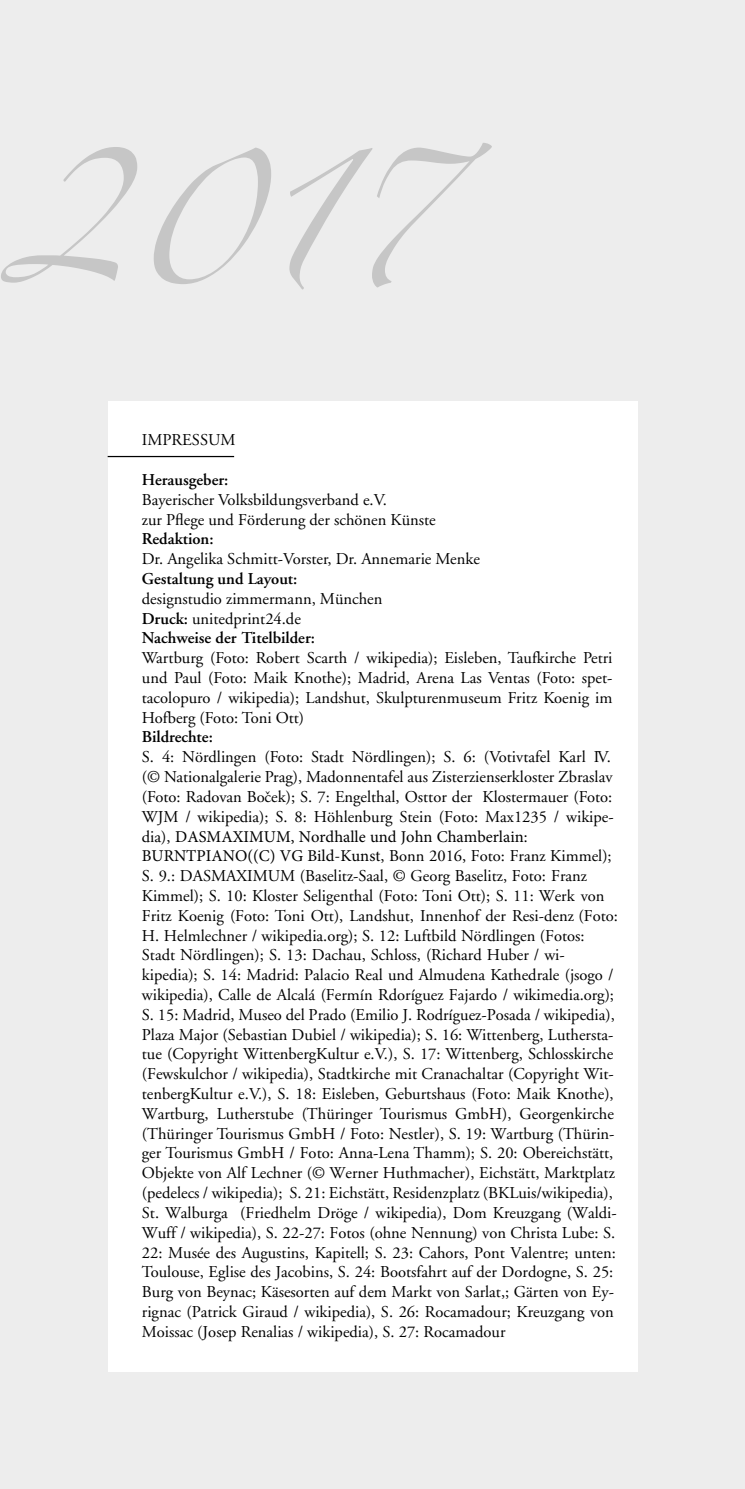
<style>
.page{position:relative;width:745px;height:1489px;background:#fff}
.page>*{position:absolute;margin:0;border:0;box-sizing:border-box;transform-origin:0 0}
.t1{font:120px "Zapfino";color:#c6c6c6}
.t2{font:16.5px/19.8px "Adobe Garamond";color:#000}
.t3{font:600 16.5px "Adobe Garamond";color:#000}
.t4{font:16.5px "Minion Pro";color:#000}
.s1{font-weight:600}
.s2{font-family:"Adobe Garamond"}
.s3{font-family:"Minion Pro"}
</style>
<div class="page">
<div style="left:0;top:0;width:744px;height:1488px;background:#ededed"></div>
<div style="left:108px;top:401px;width:529px;height:970px;background:#fff"></div>
<hr style="left:108px;top:456px;width:126px;height:1px;background:#000">
<h1 class="t1" style="left:0;top:169px;width:442px">2017</h1>
<p class="t2" style="left:142px;top:430px;width:95px">IMPRESSUM</p>
<p class="t3" style="left:142px;top:470px;width:88px">Herausgeber:</p>
<p class="t2" style="left:142px;top:490px;width:295px">Bayerischer Volksbildungsverband e.V.<br>zur Pflege und Förderung der schönen Künste</p>
<p class="t3" style="left:142px;top:530px;width:73px">Redaktion:</p>
<p class="t2" style="left:142px;top:549px;width:339px">Dr. Angelika Schmitt-Vorster, Dr. Annemarie Menke</p>
<p class="t3" style="left:142px;top:569px;width:157px">Gestaltung und Layout:</p>
<p class="t2" style="left:142px;top:589px;width:242px">designstudio zimmermann, München<br><span class="s1">Druck:</span> unitedprint24.de<br><span class="s1">Nachweise der Titelbilder:</span></p>
<p class="t2" style="left:142px;top:648px;width:472px;text-align:justify">Wartburg (Foto: Robert Scarth / wikipedia); Eisleben, Taufkirche Petri und Paul (Foto: Maik Knothe); Madrid, Arena Las Ventas (Foto: spet&shy;tacolopuro / wikipedia); Landshut, Skulpturenmuseum Fritz Koenig im Hofberg (Foto: Toni Ott)</p>
<p class="t3" style="left:142px;top:728px;width:72px">Bildrechte:</p>
<p class="t2" style="left:142px;top:747px;width:472px;text-align:justify">S. 4: Nördlingen (Foto: Stadt Nördlingen); S. 6: (Votivtafel Karl IV. (© Nationalgalerie Prag), Madonnentafel aus Zisterzienserkloster Zbraslav (Foto: Radovan Bocek); S. 7: Engelthal, Osttor der Klostermauer (Foto:</p>
<p class="t2" style="left:142px;top:787px;width:473px;text-indent:123px">ˇ<br>WJM / wikipedia); S. 8: Höhlenburg Stein (Foto: Max1235 / wikipe-</p>
<p class="t4" style="left:142px;top:825px;width:387px"><span class="s2">dia),</span> DASMAXIMUM, Nordhalle und John Chamberlain:</p>
<p class="t2" style="left:142px;top:846px;width:477px"><span class="s3">BURNTPIANO((C) VG Bild-Kunst</span>, Bonn 2016, Foto: Franz Kimmel); S. 9.: DASMAXIMUM (Baselitz-Saal, © Georg Baselitz, Foto: Franz Kimmel); S. 10: Kloster Seligenthal (Foto: Toni Ott); S. 11: Werk von Fritz Koenig (Foto: Toni Ott), Landshut, Innenhof der Resi-denz (Foto:<br>H. Helmlechner / wikipedia.org); S. 12: Luftbild Nördlingen (Fotos:<br>Stadt Nördlingen); S. 13: Dachau, Schloss, (Richard Huber / wi&shy;kipedia); S. 14: Madrid: Palacio Real und Almudena Kathedrale (jsogo / wikipedia), Calle de Alcalá (Fermín Rdoríguez Fajardo / wikimedia.org); S. 15: Madrid, Museo del Prado (Emilio J. Rodríguez-Posada / wikipedia), Plaza Major (Sebastian Dubiel / wikipedia); S. 16: Wittenberg, Luthersta&shy;tue (Copyright WittenbergKultur e.V.), S. 17: Wittenberg, Schlosskirche (Fewskulchor / wikipedia), Stadtkirche mit Cranachaltar (Copyright Wit&shy;tenbergKultur e.V.), S. 18: Eisleben, Geburtshaus (Foto: Maik Knothe), Wartburg, Lutherstube (Thüringer Tourismus GmbH), Georgenkirche (Thüringer Tourismus GmbH / Foto: Nestler), S. 19: Wartburg (Thürin&shy;ger Tourismus GmbH / Foto: Anna-Lena Thamm); S. 20: Obereichstätt, Objekte von Alf Lechner (© Werner Huthmacher), Eichstätt, Marktplatz (pedelecs / wikipedia); S. 21: Eichstätt, Residenzplatz (BKLuis/wikipedia), St. Walburga (Friedhelm Dröge / wikipedia), Dom Kreuzgang (Waldi-Wuff / wikipedia), S. 22-27: Fotos (ohne Nennung) von Christa Lube: S.<br>22: Musée des Augustins, Kapitell; S. 23: Cahors, Pont Valentre; unten:<br>Toulouse, Eglise des Jacobins, S. 24: Bootsfahrt auf der Dordogne, S. 25:<br>Burg von Beynac; Käsesorten auf dem Markt von Sarlat,; Gärten von Ey&shy;rignac (Patrick Giraud / wikipedia), S. 26: Rocamadour; Kreuzgang von Moissac (Josep Renalias / wikipedia), S. 27: Rocamadour</p>
</div>
